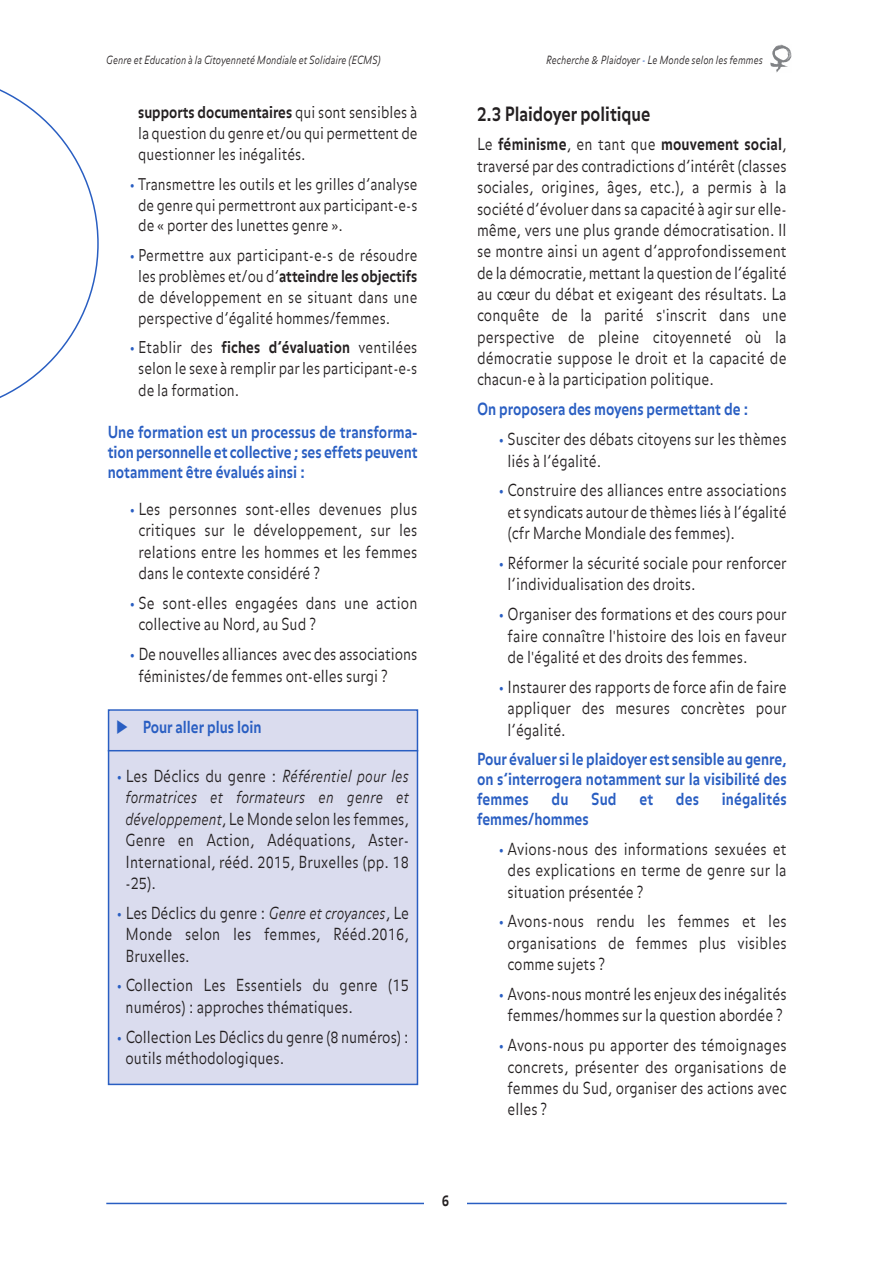
<style>
.page{position:relative;width:893px;height:1263px;background:#fff}
.page>*{position:absolute;margin:0;border:0;box-sizing:border-box;transform-origin:0 0}
.t1{font:700 19.5px "Balance";color:#231f20;scale:.85 1}
.t2{font:300 16.5px/21.3px "Balance";color:#231f20;text-align:justify;scale:.85 1}
.t3{font:700 16.5px/19.8px "Balance";color:#295ec2;text-align:justify;scale:.85 1}
.t4{font:300 16.2px/21px "Balance";color:#231f20;text-align:justify;scale:.85 1}
.t5{font:300 16.05px/20.9px "Balance";color:#231f20;text-align:center;scale:.85 1}
.t6{font:15px "Balance Bold Caps";color:#231f20;scale:.85 1}
.t7{font:italic 300 11.25px "Balance";color:#231f20;scale:.85 1}
.s1{color:#295ec2}
.s2{font-weight:700}
.s3{font-style:italic}
</style>
<div class="page">
<div style="left:109px;top:711px;width:308px;height:373px;background:#dadcee"></div>
<div style="left:108px;top:709px;width:310px;height:376px;border:2px solid #295ec2"></div>
<img style="left:770px;top:44px;width:22px;height:29px">
<hr style="left:106px;top:1203px;width:681px;height:1px;background:#295ec2">
<div style="left:424px;top:1182px;width:43px;height:43px;background:#fff"></div>
<svg style="left:0;top:89px;width:99px;height:309px"></svg>
<hr style="left:108px;top:750px;width:310px;height:1px;background:#295ec2">
<p class="t7" style="left:106px;top:54px;width:324px">Genre et Education à la Citoyenneté Mondiale et Solidaire (ECMS)</p>
<p class="t7" style="left:546px;top:54px;width:257px">Recherche &amp; Plaidoyer <span class="s1">-</span> Le Monde selon les femmes</p>
<p class="t4" style="left:138px;top:102px;width:330px"><span class="s2">supports documentaires</span> qui sont sensibles à la question du genre et/ou qui permettent de questionner les inégalités.</p>
<p class="t5" style="left:129px;top:174px;width:341px"><span class="s1">•</span> Transmettre les outils et les grilles d’analyse de genre qui permettront aux participant-e-s</p>
<p class="t4" style="left:138px;top:215px;width:242px">de « porter des lunettes genre ».</p>
<p class="t4" style="left:138px;top:245px;width:330px;text-indent:-9px"><span class="s1">•</span> Permettre aux participant-e-s de résoudre les problèmes et/ou d’<span class="s2">atteindre les objectifs </span>de développement en se situant dans une perspective d’égalité hommes/femmes.</p>
<p class="t4" style="left:138px;top:337px;width:330px;text-indent:-9px"><span class="s1">•</span> Etablir des <span class="s2">fiches d’évaluation</span> ventilées selon le sexe à remplir par les participant-e-s de la formation.</p>
<p class="t3" style="left:108px;top:423px;width:366px">Une formation est un processus de transforma&shy;tion personnelle et collective ; ses effets peuvent notamment être évalués ainsi :</p>
<p class="t2" style="left:138px;top:499px;width:330px;text-indent:-9px"><span class="s1">•</span> Les personnes sont-elles devenues plus critiques sur le développement, sur les relations entre les hommes et les femmes dans le contexte considéré ?</p>
<p class="t2" style="left:138px;top:593px;width:330px;text-indent:-9px"><span class="s1">•</span> Se sont-elles engagées dans une action collective au Nord, au Sud ?</p>
<p class="t2" style="left:138px;top:644px;width:330px;text-indent:-9px"><span class="s1">•</span> De nouvelles alliances avec des associations féministes/de femmes ont-elles surgi ?</p>
<p class="t3" style="left:116px;top:718px;width:172px">◆ Pour aller plus loin</p>
<p class="t2" style="left:126px;top:766px;width:335px;text-indent:-9px"><span class="s1">•</span> Les Déclics du genre : <span class="s3">Référentiel pour les formatrices et formateurs en genre et développement</span>, Le Monde selon les femmes, Genre en Action, Adéquations, Aster-International, rééd. 2015, Bruxelles (pp. 18 -25).</p>
<p class="t2" style="left:126px;top:902px;width:335px;text-indent:-9px"><span class="s1">•</span> Les Déclics du genre : <span class="s3">Genre et croyances</span>, Le Monde selon les femmes, Rééd.2016, Bruxelles.</p>
<p class="t2" style="left:126px;top:975px;width:335px;text-indent:-9px"><span class="s1">•</span> Collection Les Essentiels du genre (15 numéros) : approches thématiques.</p>
<p class="t2" style="left:126px;top:1026px;width:335px;text-indent:-9px"><span class="s1">•</span> Collection Les Déclics du genre (8 numéros) : outils méthodologiques.</p>
<p class="t1" style="left:477px;top:103px;width:206px">2.3 Plaidoyer politique</p>
<p class="t2" style="left:477px;top:134px;width:366px">Le <span class="s2">féminisme</span>, en tant que <span class="s2">mouvement social</span>, traversé par des contradictions d’intérêt (classes sociales, origines, âges, etc.), a permis à la société d’évoluer dans sa capacité à agir sur elle&shy;même, vers une plus grande démocratisation. Il se montre ainsi un agent d’approfondissement de la démocratie, mettant la question de l’égalité au cœur du débat et exigeant des résultats. La conquête de la parité s'inscrit dans une perspective de pleine citoyenneté où la démocratie suppose le droit et la capacité de chacun-e à la participation politique.</p>
<p class="t3" style="left:477px;top:400px;width:321px">On proposera des moyens permettant de :</p>
<p class="t2" style="left:508px;top:429px;width:330px;text-indent:-9px"><span class="s1">•</span> Susciter des débats citoyens sur les thèmes liés à l’égalité.</p>
<p class="t2" style="left:508px;top:480px;width:330px;text-indent:-9px"><span class="s1">•</span> Construire des alliances entre associations et syndicats autour de thèmes liés à l’égalité (cfr Marche Mondiale des femmes).</p>
<p class="t2" style="left:508px;top:553px;width:330px;text-indent:-9px"><span class="s1">•</span> Réformer la sécurité sociale pour renforcer l’individualisation des droits.</p>
<p class="t2" style="left:508px;top:604px;width:330px;text-indent:-9px"><span class="s1">•</span> Organiser des formations et des cours pour faire connaître l'histoire des lois en faveur de l'égalité et des droits des femmes.</p>
<p class="t2" style="left:508px;top:676px;width:330px;text-indent:-9px"><span class="s1">•</span> Instaurer des rapports de force afin de faire appliquer des mesures concrètes pour l’égalité.</p>
<p class="t3" style="left:477px;top:750px;width:366px">Pour évaluer si le plaidoyer est sensible au genre, on s’interrogera notamment sur la visibilité des femmes</p>
<p class="t3" style="left:552px;top:789px;width:21px">du</p>
<p class="t3" style="left:591px;top:789px;width:31px">Sud</p>
<p class="t3" style="left:639px;top:789px;width:18px">et</p>
<p class="t3" style="left:676px;top:789px;width:29px">des</p>
<p class="t3" style="left:722px;top:789px;width:78px">inégalités</p>
<p class="t3" style="left:477px;top:809px;width:133px">femmes/hommes</p>
<p class="t2" style="left:508px;top:838px;width:330px;text-indent:-9px"><span class="s1">•</span> Avions-nous des informations sexuées et des explications en terme de genre sur la situation présentée ?</p>
<p class="t2" style="left:508px;top:911px;width:330px;text-indent:-9px"><span class="s1">•</span> Avons-nous rendu les femmes et les organisations de femmes plus visibles comme sujets ?</p>
<p class="t2" style="left:498px;top:984px;width:341px;text-align:center"><span class="s1">•</span> Avons-nous montré les enjeux des inégalités femmes/hommes sur la question abordée ?</p>
<p class="t2" style="left:508px;top:1035px;width:330px;text-indent:-9px"><span class="s1">•</span> Avons-nous pu apporter des témoignages concrets, présenter des organisations de femmes du Sud, organiser des actions avec elles ?</p>
<p class="t6" style="left:442px;top:1192px;width:10px">6</p>
</div>
